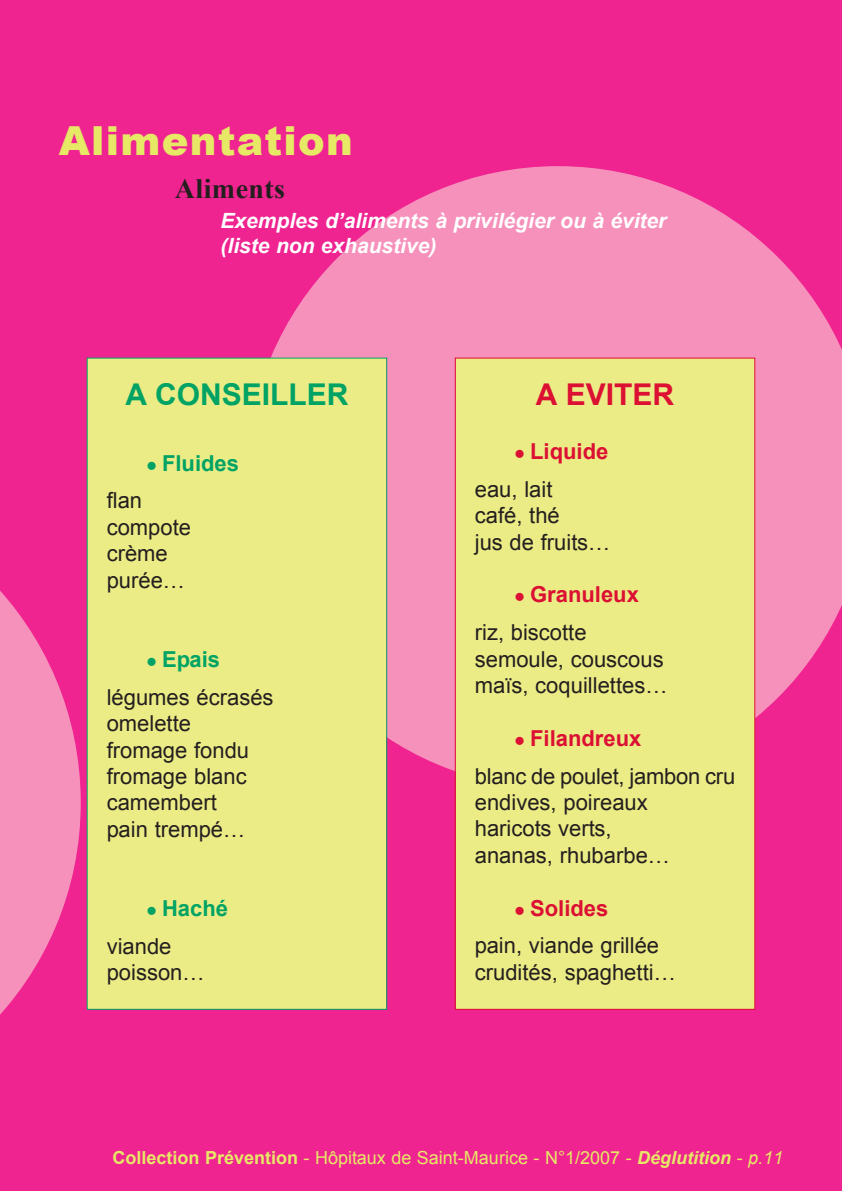
<style>
.page{position:relative;width:842px;height:1191px;background:#f02491}
.page>*{position:absolute;margin:0;border:0;box-sizing:border-box;transform-origin:0 0}
.t1{font:900 40px "Arial";letter-spacing:.035em;color:#e6e866}
.t2{font:700 30px "Arial";color:#00a364}
.t3{font:700 30px "Arial";color:#db1033}
.t4{font:700 28px "Times New Roman";letter-spacing:.015em;color:#241f1f}
.t5{font:22px/26.4px "Arial";color:#241f1f}
.t6{font:700 22px "Arial";color:#00a364}
.t7{font:italic 700 21px/25.2px "Arial";color:#fff}
.t8{font:18px "Arial";color:#e6e866}
.s1{color:#00a364}
.s2{font-weight:700;color:#00a364}
.s3{color:#db1033}
.s4{font-weight:700;color:#db1033}
.s5{font-weight:700}
.s6{font-weight:700;font-style:italic}
.s7{font-style:italic}
</style>
<div class="page">
<svg style="left:0;top:591px;width:81px;height:424px;fill:#f691bc"></svg>
<svg style="left:271px;top:166px;width:571px;height:622px;fill:#f691bc"></svg>
<div style="left:88px;top:358px;width:298px;height:650px;background:#ecec86"></div>
<div style="left:456px;top:358px;width:298px;height:650px;background:#ecec86"></div>
<h1 class="t1" style="left:59px;top:111px;width:296px">Alimentation</h1>
<p class="t4" style="left:175px;top:173px;width:112px">Aliments</p>
<p class="t7" style="left:221px;top:208px;width:447px">Exemples d’aliments à privilégier ou à éviter (liste non exhaustive)</p>
<h2 class="t2" style="left:125px;top:377px;width:225px">A CONSEILLER</h2>
<p class="t6" style="left:146px;top:451px;width:94px">● Fluides</p>
<p class="t5" style="left:107px;top:487px;width:86px">flan compote crème purée…</p>
<p class="t5" style="left:107px;top:640px;width:168px;line-height:37.8px;text-indent:40px"><span class="s1">●</span> <span class="s2">Epais </span>légumes écrasés</p>
<p class="t5" style="left:107px;top:710px;width:144px">omelette fromage fondu fromage blanc camembert pain trempé…</p>
<p class="t5" style="left:107px;top:889px;width:123px;line-height:37.8px;text-indent:40px"><span class="s1">●</span> <span class="s2">Haché </span>viande</p>
<p class="t5" style="left:107px;top:959px;width:99px">poisson…</p>
<h2 class="t3" style="left:536px;top:378px;width:140px">A EVITER</h2>
<p class="t5" style="left:475px;top:432px;width:135px;line-height:37.8px;text-indent:40px"><span class="s3">●</span> <span class="s4">Liquide </span>eau, lait</p>
<p class="t5" style="left:475px;top:502px;width:137px">café, thé<br>jus de fruits…</p>
<p class="t5" style="left:475px;top:576px;width:166px;line-height:37.8px;text-indent:40px"><span class="s3">●</span> <span class="s4">Granuleux </span>riz, biscotte</p>
<p class="t5" style="left:475px;top:646px;width:194px">semoule, couscous maïs, coquillettes…</p>
<p class="t5" style="left:475px;top:719px;width:262px;line-height:37.8px;text-indent:40px"><span class="s3">●</span> <span class="s4">Filandreux<br></span>blanc de poulet, jambon cru</p>
<p class="t5" style="left:475px;top:789px;width:197px">endives, poireaux haricots verts, ananas, rhubarbe…</p>
<p class="t5" style="left:475px;top:889px;width:186px;line-height:37.8px;text-align:center"><span class="s3">●</span> <span class="s4">Solides<br></span>pain, viande grillée</p>
<p class="t5" style="left:475px;top:959px;width:202px">crudités, spaghetti…</p>
<p class="t8" style="left:113px;top:1147px;width:672px"><span class="s5">Collection Prévention</span> - Hôpitaux de Saint-Maurice - N°1/2007 - <span class="s6">Déglutition</span> - <span class="s7">p.11</span></p>
</div>
